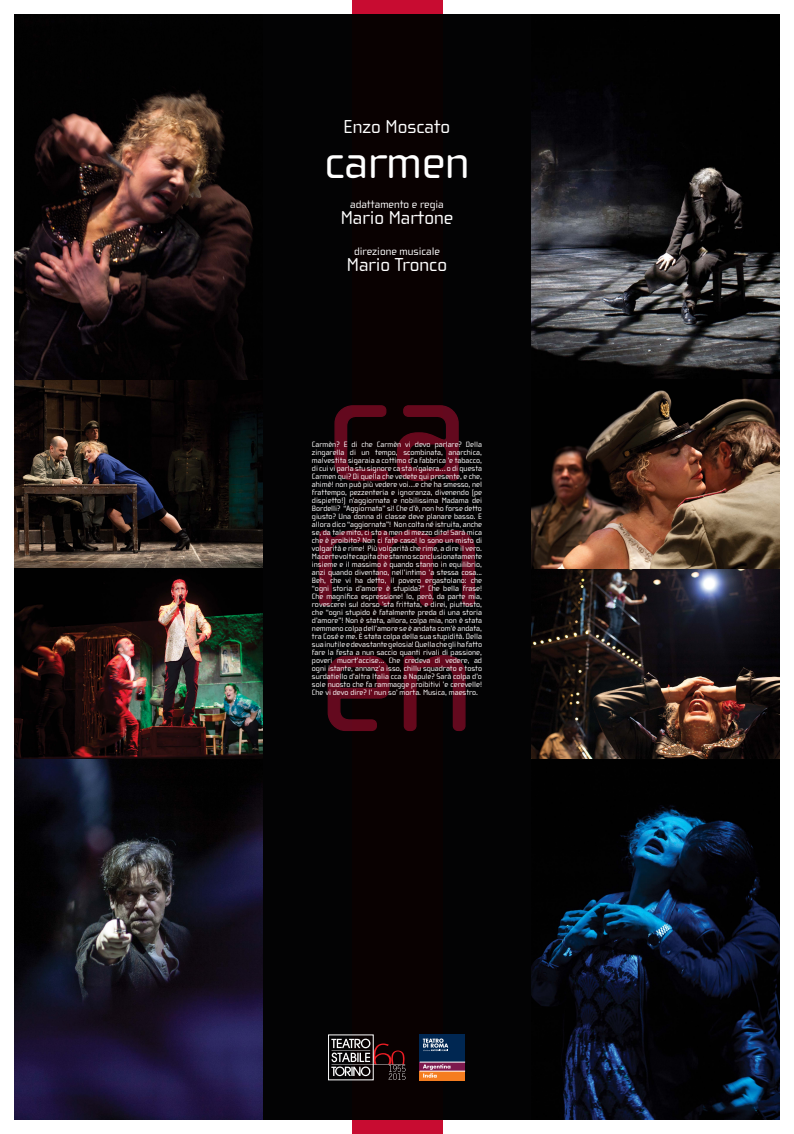
<style>
.page{position:relative;width:794px;height:1134px;background:#fff}
.page>*{position:absolute;margin:0;border:0;box-sizing:border-box;transform-origin:0 0}
.t1{font:48px "Cholla Wide Old Style";color:#fff}
.t2{font:19.2px "Cholla Wide";color:#fff}
.t3{font:11.2px "Cholla Wide";color:#fff}
.t4{font:8px/8px "Cholla Wide";color:#fff;text-align:justify}
.s1{font-size:7.52px}
</style>
<div class="page">
<div style="left:14px;top:14px;width:766px;height:1106px;background:#030304"></div>
<div style="left:351px;top:0;width:91px;height:1134px;background:#090101"></div>
<img style="left:14px;top:578px;width:248px;height:542px">
<img style="left:531px;top:94px;width:249px;height:285px">
<svg style="left:531px;top:758px;width:249px;height:362px"></svg>
<svg style="left:14px;top:379px;width:248px;height:189px"></svg>
<img style="left:531px;top:569px;width:249px;height:189px">
<svg style="left:14px;top:90px;width:239px;height:289px"></svg>
<img style="left:531px;top:379px;width:249px;height:190px">
<svg style="left:327px;top:655px;width:139px;height:76px"></svg>
<svg style="left:319px;top:530px;width:156px;height:76px"></svg>
<svg style="left:334px;top:405px;width:125px;height:76px"></svg>
<div style="left:328px;top:1035px;width:45px;height:45px;border:1px solid #fff"></div>
<svg style="left:331px;top:1039px;width:74px;height:41px"></svg>
<div style="left:420px;top:1071px;width:45px;height:9px;background:#f57d20"></div>
<div style="left:420px;top:1062px;width:45px;height:9px;background:#7d184e"></div>
<div style="left:420px;top:1035px;width:45px;height:27px;background:#002752"></div>
<svg style="left:423px;top:1064px;width:27px;height:14px"></svg>
<hr style="left:420px;top:1071px;width:45px;height:1px;background:#fff">
<hr style="left:420px;top:1062px;width:45px;height:1px;background:#fff">
<svg style="left:423px;top:1038px;width:26px;height:13px"></svg>
<h2 class="t2" style="left:343px;top:116px;width:108px">Enzo Moscato</h2>
<h1 class="t1" style="left:324px;top:136px;width:146px">carmen</h1>
<h3 class="t3" style="left:350px;top:198px;width:95px">adattamento e regia</h3>
<h2 class="t2" style="left:341px;top:207px;width:114px">Mario Martone</h2>
<h3 class="t3" style="left:354px;top:245px;width:87px">direzione musicale</h3>
<h2 class="t2" style="left:347px;top:254px;width:102px">Mario Tronco</h2>
<p class="t4" style="left:312px;top:440px;width:172px">Carmèn? E di che Carmèn vi devo parlare? Della zingarella di un tempo, scombinata, anarchica, malvestita sigaraia a cottimo d’a fabbrica ’e tabacco, di cui vi parla stu signore ca sta n’galera… o di questa Carmen qui? Di quella che vedete qui presente, e che, ahimè! non può più vedere voi…e che ha smesso, nel frattempo, pezzenteria e ignoranza, divenendo (pe dispietto!) n’aggiornata e nobilissima Madama dei Bordelli? “Aggiornata” sì! Che d’è, non ho forse detto giusto? Una donna di classe deve planare basso. E allora dico “aggiornata”! Non colta né istruita, anche se, da tale mito, ci sto a men di mezzo dito! Sarà mica che è proibito? Non ci fate caso! Io sono un misto di volgarità e rime! Più volgarità che rime, a dire il vero.<br>Ma certe volte capita che stanno sconclusionatamente insieme e il massimo è quando stanno in equilibrio, anzi quando diventano, nell’intimo ’a stessa cosa...<br>Beh, che vi ha detto, il povero ergastolano: che “ogni storia d’amore è stupida?” Che bella frase!<br>Che magnifica espressione! Io, però, da parte mia, rovescerei sul dorso ’sta frittata, e direi, piuttosto, che “ogni stupido è fatalmente preda di una storia d’amore”! Non è stata, allora, colpa mia, non è stata nemmeno colpa dell’amore se è andata com’è andata, tra Cosé e me. <span class="s1">è</span> stata colpa della sua stupidità. Della sua inutile e devastante gelosia! Quella che gli ha fatto fare la festa a nun saccio quanti rivali di passione, poveri muort’accise... Che credeva di vedere, ad ogni istante, annanz’a isso, chillu squadrato e tosto surdatiello d’altra Italia cca a Napule? Sarà colpa d’o sole nuosto che fa rammagge proibitivi ’e cerevelle!<br>Che vi devo dire? I’ nun so’ morta. Musica, maestro.</p>
</div>
